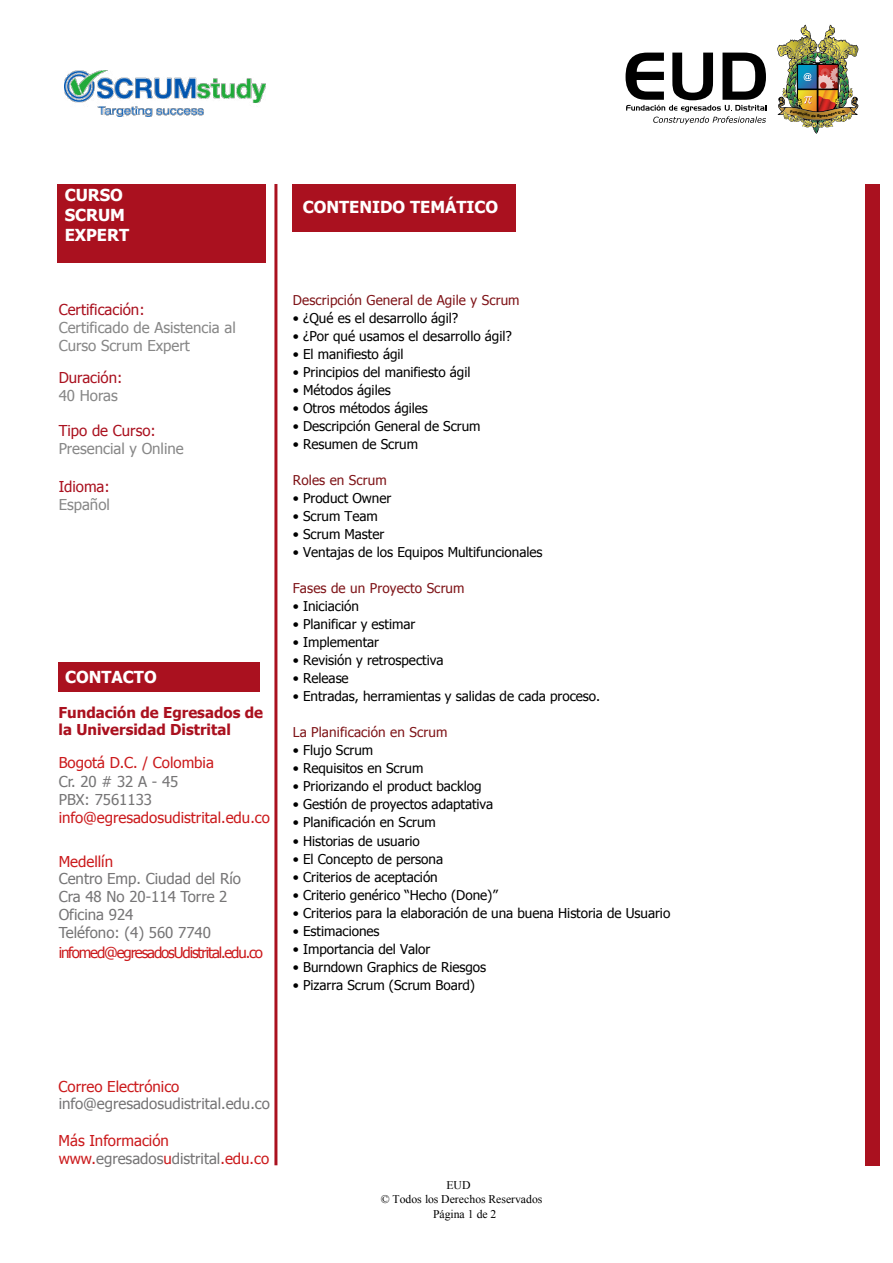
<style>
.page{position:relative;width:893px;height:1263px;background:#fff}
.page>*{position:absolute;margin:0;border:0;box-sizing:border-box;transform-origin:0 0}
.t1{font:700 16.5px/19.8px "Tahoma";color:#fff}
.t2{font:15px/18px "Tahoma";color:#767576}
.t3{font:15px "Tahoma";color:#cb1a1c}
.t4{font:15px/18px "Tahoma";color:#878787}
.t5{font:700 15px/16.5px "Tahoma";color:#aa111f}
.t6{font:15px "Tahoma";color:#aa111f}
.t7{font:15px "Tahoma";letter-spacing:-.075em;color:#cb1a1c}
.t8{font:13.5px "Tahoma";letter-spacing:-.005em;color:#000}
.t9{font:13.5px "Tahoma";letter-spacing:.01em;color:#7f1418}
.t10{font:11.7px/13.5px "Times New Roman";color:#000;text-align:center}
.t11{font:900 3.6px "Arial";color:#010000}
.s1{color:#cb1a1c}
</style>
<div class="page">
<hr style="left:274px;top:184px;width:3px;height:981px;background:#aa111f">
<div style="left:58px;top:184px;width:208px;height:78px;background:#aa111f"></div>
<div style="left:293px;top:184px;width:223px;height:47px;background:#aa111f"></div>
<div style="left:865px;top:184px;width:14px;height:981px;background:#aa111f"></div>
<div style="left:58px;top:662px;width:202px;height:30px;background:#aa111f"></div>
<svg style="left:626px;top:53px;width:140px;height:71px"></svg>
<img style="left:64px;top:70px;width:201px;height:46px">
<img style="left:777px;top:25px;width:82px;height:109px">
<p class="t1" style="left:65px;top:185px;width:66px">CURSO<br>SCRUM<br>EXPERT</p>
<p class="t1" style="left:303px;top:197px;width:197px">CONTENIDO TEMÁTICO</p>
<p class="t6" style="left:59px;top:299px;width:87px">Certificación:</p>
<p class="t4" style="left:59px;top:317px;width:179px">Certificado de Asistencia al<br>Curso Scrum Expert</p>
<p class="t6" style="left:59px;top:368px;width:65px">Duración:</p>
<p class="t4" style="left:59px;top:386px;width:61px">40 Horas</p>
<p class="t6" style="left:59px;top:421px;width:99px">Tipo de Curso:</p>
<p class="t4" style="left:59px;top:439px;width:127px">Presencial y Online</p>
<p class="t6" style="left:59px;top:477px;width:53px">Idioma:</p>
<p class="t4" style="left:59px;top:495px;width:53px">Español</p>
<p class="t1" style="left:65px;top:666px;width:93px">CONTACTO</p>
<p class="t5" style="left:58px;top:703px;width:206px">Fundación de Egresados de la Universidad Distrital</p>
<p class="t3" style="left:59px;top:752px;width:157px">Bogotá D.C. / Colombia</p>
<p class="t2" style="left:59px;top:772px;width:121px">Cr. 20 # 32 A - 45</p>
<p class="t2" style="left:59px;top:790px;width:95px">PBX: 7561133</p>
<p class="t3" style="left:59px;top:807px;width:213px">info@egresadosudistrital.edu.co</p>
<p class="t3" style="left:59px;top:851px;width:56px">Medellín</p>
<p class="t2" style="left:59px;top:869px;width:184px">Centro Emp. Ciudad del Río<br>Cra 48 No 20-114 Torre 2<br>Oficina 924<br>Teléfono: (4) 560 7740</p>
<p class="t7" style="left:59px;top:943px;width:206px">infomed@egresadosUdistrital.edu.co</p>
<p class="t9" style="left:293px;top:291px;width:228px">Descripción General de Agile y Scrum</p>
<p class="t8" style="left:293px;top:309px;width:167px">• ¿Qué es el desarrollo ágil?</p>
<p class="t8" style="left:293px;top:327px;width:221px">• ¿Por qué usamos el desarrollo ágil?</p>
<p class="t8" style="left:293px;top:345px;width:112px">• El manifiesto ágil</p>
<p class="t8" style="left:293px;top:363px;width:179px">• Principios del manifiesto ágil</p>
<p class="t8" style="left:293px;top:381px;width:99px">• Métodos ágiles</p>
<p class="t8" style="left:293px;top:399px;width:137px">• Otros métodos ágiles</p>
<p class="t8" style="left:293px;top:417px;width:189px">• Descripción General de Scrum</p>
<p class="t8" style="left:293px;top:435px;width:127px">• Resumen de Scrum</p>
<p class="t9" style="left:293px;top:471px;width:96px">Roles en Scrum</p>
<p class="t8" style="left:293px;top:489px;width:100px">• Product Owner</p>
<p class="t8" style="left:293px;top:507px;width:87px">• Scrum Team</p>
<p class="t8" style="left:293px;top:525px;width:93px">• Scrum Master</p>
<p class="t8" style="left:293px;top:543px;width:251px">• Ventajas de los Equipos Multifuncionales</p>
<p class="t9" style="left:293px;top:579px;width:173px">Fases de un Proyecto Scrum</p>
<p class="t8" style="left:293px;top:597px;width:68px">• Iniciación</p>
<p class="t8" style="left:293px;top:615px;width:124px">• Planificar y estimar</p>
<p class="t8" style="left:293px;top:633px;width:88px">• Implementar</p>
<p class="t8" style="left:293px;top:651px;width:152px">• Revisión y retrospectiva</p>
<p class="t8" style="left:293px;top:669px;width:57px">• Release</p>
<p class="t8" style="left:293px;top:687px;width:309px">• Entradas, herramientas y salidas de cada proceso.</p>
<p class="t9" style="left:293px;top:723px;width:156px">La Planificación en Scrum</p>
<p class="t8" style="left:293px;top:741px;width:82px">• Flujo Scrum</p>
<p class="t8" style="left:293px;top:759px;width:132px">• Requisitos en Scrum</p>
<p class="t8" style="left:293px;top:777px;width:190px">• Priorizando el product backlog</p>
<p class="t8" style="left:293px;top:795px;width:202px">• Gestión de proyectos adaptativa</p>
<p class="t8" style="left:293px;top:813px;width:145px">• Planificación en Scrum</p>
<p class="t8" style="left:293px;top:831px;width:129px">• Historias de usuario</p>
<p class="t8" style="left:293px;top:849px;width:152px">• El Concepto de persona</p>
<p class="t8" style="left:293px;top:867px;width:147px">• Criterios de aceptación</p>
<p class="t8" style="left:293px;top:885px;width:206px">• Criterio genérico “Hecho (Done)”</p>
<p class="t8" style="left:293px;top:903px;width:379px">• Criterios para la elaboración de una buena Historia de Usuario</p>
<p class="t8" style="left:293px;top:921px;width:88px">• Estimaciones</p>
<p class="t8" style="left:293px;top:939px;width:139px">• Importancia del Valor</p>
<p class="t8" style="left:293px;top:957px;width:195px">• Burndown Graphics de Riesgos</p>
<p class="t8" style="left:293px;top:975px;width:184px">• Pizarra Scrum (Scrum Board)</p>
<p class="t3" style="left:59px;top:1076px;width:122px">Correo Electrónico</p>
<p class="t2" style="left:59px;top:1093px;width:213px">info@egresadosudistrital.edu.co</p>
<p class="t3" style="left:59px;top:1130px;width:112px">Más Información</p>
<p class="t2" style="left:59px;top:1149px;width:212px"><span class="s1">www.</span>egresados<span class="s1">u</span>distrital<span class="s1">.edu.co</span></p>
<p class="t10" style="left:381px;top:1178px;width:163px">EUD<br>© Todos los Derechos Reservados</p>
<p class="t10" style="left:433px;top:1207px;width:65px">Página 1 de 2</p>
<p class="t11" style="left:817px;top:113px;width:4px">E</p>
</div>
